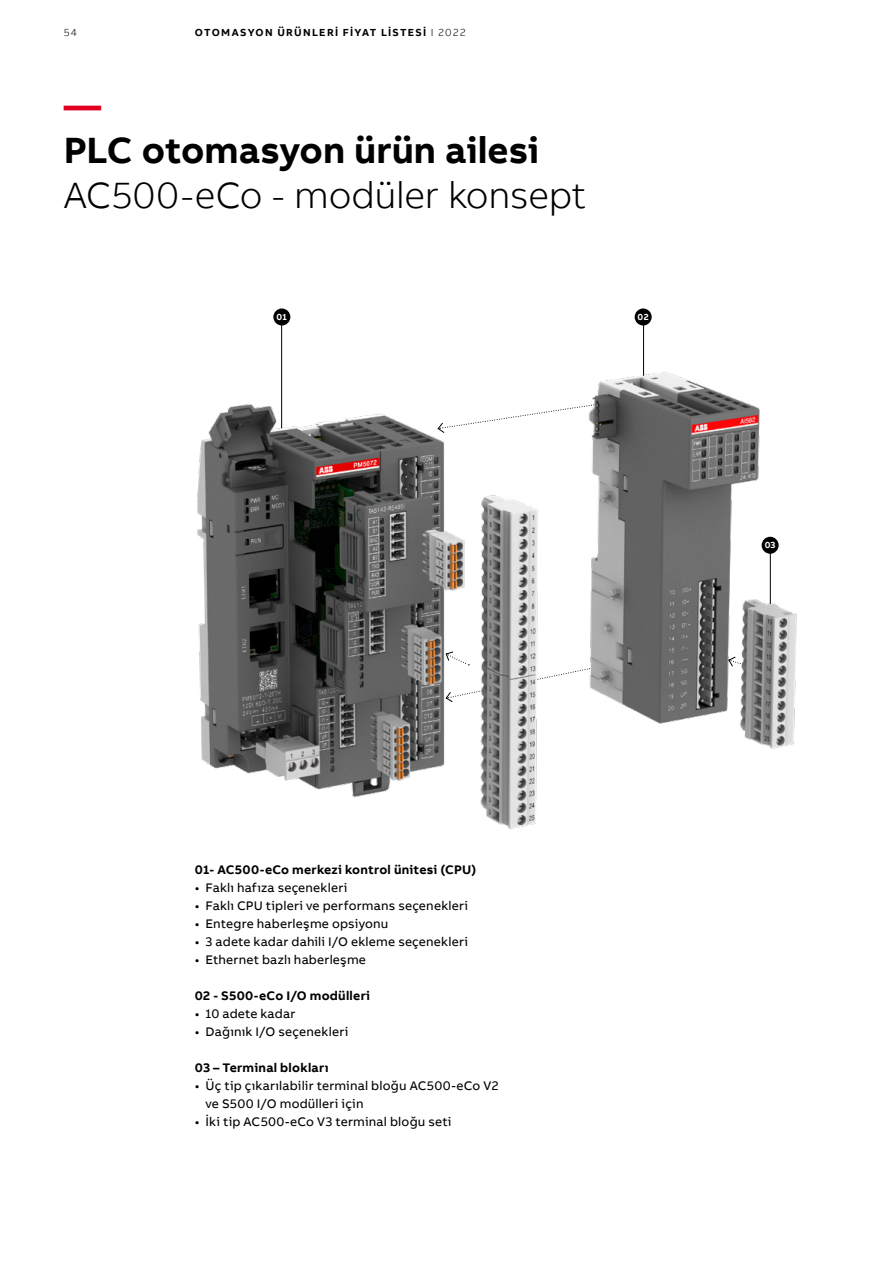
<style>
.page{position:relative;width:893px;height:1263px;background:#fff}
.page>*{position:absolute;margin:0;border:0;box-sizing:border-box;transform-origin:0 0}
.t1{font:300 37.5px "AB Bvoice";letter-spacing:-.01em;color:#000}
.t2{font:700 37.5px "AB Bvoice";color:#000}
.t3{font:700 37.5px "AB Bvoice";color:#e20020}
.t4{font:12.75px/18px "AB Bvoice";letter-spacing:.015em;color:#000}
.t5{font:700 12.75px "AB Bvoice";letter-spacing:.02em;color:#000}
.t6{font:700 10.5px "AB Bvoice";letter-spacing:.125em;color:#000}
.t7{font:300 10.5px "AB Bvoice";color:#000}
.t8{font:700 9px "AB Bvoice";color:#fff}
.s1{font-weight:300}
</style>
<div class="page">
<hr style="left:643px;top:317px;width:1px;height:78px;background:#000">
<hr style="left:281px;top:316px;width:1px;height:117px;background:#000">
<div style="left:273px;top:308px;width:17px;height:17px;background:#000;border-radius:50%"></div>
<div style="left:635px;top:308px;width:17px;height:17px;background:#000;border-radius:50%"></div>
<img style="left:197px;top:328px;width:600px;height:501px">
<p class="t7" style="left:64px;top:26px;width:15px">54</p>
<p class="t6" style="left:195px;top:25px;width:272px">OTOMASYON ÜRÜNLERİ FİYAT LİSTESİ <span class="s1">I 2022</span></p>
<h1 class="t3" style="left:64px;top:81px;width:39px">—</h1>
<h1 class="t2" style="left:64px;top:126px;width:477px">PLC otomasyon ürün ailesi</h1>
<h1 class="t1" style="left:64px;top:173px;width:524px">AC500-eCo - modüler konsept</h1>
<p class="t8" style="left:277px;top:311px;width:12px">01</p>
<p class="t8" style="left:638px;top:311px;width:13px">02</p>
<p class="t8" style="left:765px;top:539px;width:12px">03</p>
<p class="t5" style="left:195px;top:861px;width:283px">01- AC500-eCo merkezi kontrol ünitesi (CPU)</p>
<p class="t4" style="left:195px;top:879px;width:154px">• Faklı hafıza seçenekleri</p>
<p class="t4" style="left:195px;top:897px;width:275px">• Faklı CPU tipleri ve performans seçenekleri</p>
<p class="t4" style="left:195px;top:915px;width:195px">• Entegre haberleşme opsiyonu</p>
<p class="t4" style="left:195px;top:933px;width:275px">• 3 adete kadar dahili I/O ekleme seçenekleri</p>
<p class="t4" style="left:195px;top:951px;width:173px">• Ethernet bazlı haberleşme</p>
<p class="t5" style="left:195px;top:987px;width:177px">02 - S500-eCo I/O modülleri</p>
<p class="t4" style="left:195px;top:1005px;width:102px">• 10 adete kadar</p>
<p class="t4" style="left:195px;top:1023px;width:155px">• Dağınık I/O seçenekleri</p>
<p class="t5" style="left:195px;top:1059px;width:135px">03 – Terminal blokları</p>
<p class="t4" style="left:206px;top:1077px;width:294px;text-indent:-11px">• Üç tip çıkarılabilir terminal bloğu AC500-eCo V2 ve S500 I/O modülleri için</p>
<p class="t4" style="left:195px;top:1113px;width:258px">• İki tip AC500-eCo V3 terminal bloğu seti</p>
</div>
